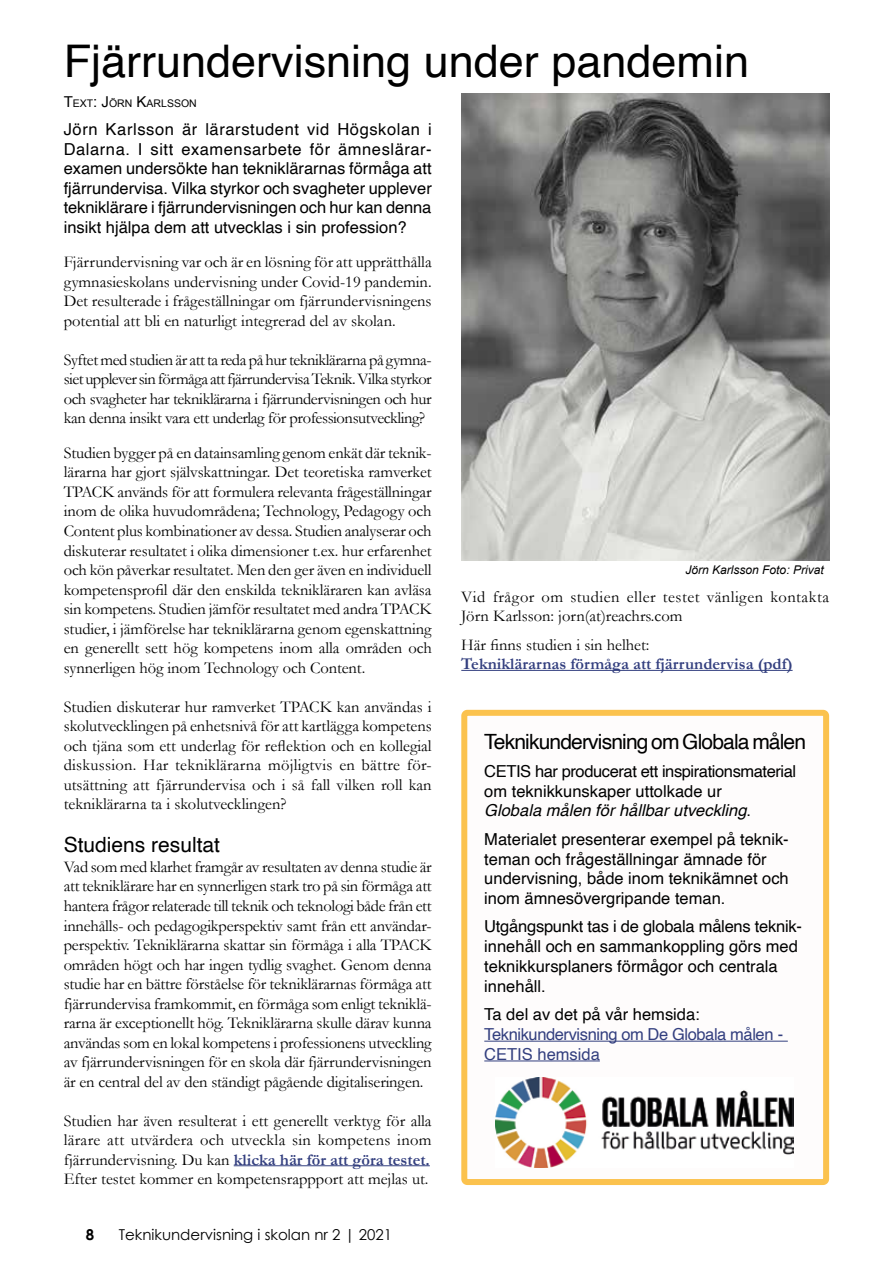
<style>
.page{position:relative;width:893px;height:1263px;background:#fff}
.page>*{position:absolute;margin:0;border:0;box-sizing:border-box;transform-origin:0 0}
.t1{font:45px "Helvetica";color:#000}
.t2{font:21px "Helvetica";letter-spacing:-.04em;color:#000}
.t3{font:21px "Helvetica";color:#000}
.t4{font:16.5px/19.5px "Garamond";color:#000;text-align:justify}
.t5{font:16.5px/19.8px "Helvetica";color:#000}
.t6{font:16.5px/19.8px "Helvetica";letter-spacing:-.025em;color:#000}
.t7{font:16.5px/19.5px "Garamond";letter-spacing:.03em;color:#000}
.t8{font:16.5px/19.8px "Helvetica";letter-spacing:-.025em;color:#333f7f}
.t9{font:700 16.5px "Garamond";color:#333f7f}
.t10{font:15px "Century Gothic";color:#000}
.t11{font:700 15px "Century Gothic";color:#000}
.t12{font:italic 12px "Arial";color:#000}
.t13{font:10.5px "Arial";color:#000}
.s1{font-size:15px}
.s2{font-weight:700;color:#333f7f}
.s3{font-style:italic}
</style>
<div class="page">
<hr style="left:234px;top:1165px;width:196px;height:1px;background:#333f7f">
<hr style="left:461px;top:670px;width:332px;height:1px;background:#333f7f">
<img style="left:461px;top:93px;width:368px;height:467px">
<hr style="left:484px;top:1041px;width:304px;height:1px;background:#333f7f">
<hr style="left:484px;top:1060px;width:116px;height:1px;background:#333f7f">
<div style="left:461px;top:710px;width:368px;height:475px;border:6px solid #fbc24e;border-radius:3px"></div>
<img style="left:495px;top:1077px;width:298px;height:90px">
<h1 class="t1" style="left:64px;top:27px;width:687px">Fjärrundervisning under pandemin</h1>
<p class="t13" style="left:64px;top:97px;width:135px"><span class="s1">T</span>EXT<span class="s1">: J</span>ÖRN <span class="s1">K</span>ARLSSON</p>
<p class="t5" style="left:64px;top:120px;width:370px;text-align:justify">Jörn Karlsson är lärarstudent vid Högskolan i Dalarna. I sitt examensarbete för ämneslärar&shy;examen undersökte han tekniklärarnas förmåga att fjärrundervisa. Vilka styrkor och svagheter upplever tekniklärare i fjärrundervisningen och hur kan denna insikt hjälpa dem att utvecklas i sin profession?</p>
<p class="t4" style="left:64px;top:252px;width:370px">Fjärrundervisning var och är en lösning för att upprätthålla gymnasieskolans undervisning under Covid-19 pandemin.<br>Det resulterade i frågeställningar om fjärrundervisningens potential att bli en naturligt integrerad del av skolan.</p>
<p class="t4" style="left:64px;top:350px;width:369px">Syftet med studien är att ta reda på hur tekniklärarna på gymna&shy;siet upplever sin förmåga att fjärrundervisa Teknik. Vilka styrkor och svagheter har tekniklärarna i fjärrundervisningen och hur kan denna insikt vara ett underlag för professionsutveckling?</p>
<p class="t4" style="left:64px;top:443px;width:370px">Studien bygger på en datainsamling genom enkät där teknik&shy;lärarna har gjort självskattningar. Det teoretiska ramverket TPACK används för att formulera relevanta frågeställningar inom de olika huvudområdena; Technology, Pedagogy och Content plus kombinationer av dessa. Studien analyserar och diskuterar resultatet i olika dimensioner t.ex. hur erfarenhet och kön påverkar resultatet. Men den ger även en individuell kompetensprofil där den enskilda teknikläraren kan avläsa sin kompetens. Studien jämför resultatet med andra TPACK studier, i jämförelse har tekniklärarna genom egenskattning en generellt sett hög kompetens inom alla områden och synnerligen hög inom Technology och Content.</p>
<p class="t4" style="left:64px;top:696px;width:369px">Studien diskuterar hur ramverket TPACK kan användas i skolutvecklingen på enhetsnivå för att kartlägga kompetens och tjäna som ett underlag för reflektion och en kollegial diskussion. Har tekniklärarna möjligtvis en bättre för&shy;utsättning att fjärrundervisa och i så fall vilken roll kan tekniklärarna ta i skolutvecklingen?</p>
<p class="t3" style="left:64px;top:829px;width:158px">Studiens resultat</p>
<p class="t4" style="left:64px;top:857px;width:370px">Vad som med klarhet framgår av resultaten av denna studie är att tekniklärare har en synnerligen stark tro på sin förmåga att hantera frågor relaterade till teknik och teknologi både från ett innehålls- och pedagogikperspektiv samt från ett användar&shy;perspektiv. Tekniklärarna skattar sin förmåga i alla TPACK områden högt och har ingen tydlig svaghet. Genom denna studie har en bättre förståelse för tekniklärarnas förmåga att fjärrundervisa framkommit, en förmåga som enligt tekniklä&shy;rarna är exceptionellt hög. Tekniklärarna skulle därav kunna användas som en lokal kompetens i professionens utveckling av fjärrundervisningen för en skola där fjärrundervisningen är en central del av den ständigt pågående digitaliseringen.</p>
<p class="t4" style="left:64px;top:1110px;width:369px">Studien har även resulterat i ett generellt verktyg för alla lärare att utvärdera och utveckla sin kompetens inom fjärrundervisning. Du kan <span class="s2">klicka här för att göra testet.<br></span>Efter testet kommer en kompetensrappport att mejlas ut.</p>
<p class="t12" style="left:686px;top:562px;width:140px">Jörn Karlsson Foto: Privat</p>
<p class="t7" style="left:461px;top:586px;width:369px">Vid frågor om studien eller testet vänligen kontakta<br>Jörn Karlsson: jorn(at)reachrs.com</p>
<p class="t4" style="left:461px;top:634px;width:190px">Här finns studien i sin helhet:</p>
<p class="t9" style="left:461px;top:653px;width:333px">Tekniklärarnas förmåga att fjärrundervisa (pdf)</p>
<p class="t2" style="left:484px;top:725px;width:323px">Teknikundervisning om Globala målen</p>
<p class="t6" style="left:484px;top:762px;width:313px">CETIS har producerat ett inspirationsmaterial om teknikkunskaper uttolkade ur<br><span class="s3">Globala målen för hållbar utveckling</span>.</p>
<p class="t5" style="left:484px;top:829px;width:306px">Materialet presenterar exempel på teknik&shy;teman och frågeställningar ämnade för undervisning, både inom teknikämnet och inom ämnesövergripande teman.</p>
<p class="t5" style="left:484px;top:917px;width:319px">Utgångspunkt tas i de globala målens teknik&shy;innehåll och en sammankoppling görs med teknikkursplaners förmågor och centrala innehåll.</p>
<p class="t5" style="left:484px;top:1005px;width:217px">Ta del av det på vår hemsida:</p>
<p class="t8" style="left:484px;top:1025px;width:300px">Teknikundervisning om De Globala målen -<br>CETIS hemsida</p>
<p class="t11" style="left:86px;top:1223px;width:10px">8</p>
<p class="t10" style="left:119px;top:1224px;width:275px">Teknikundervisning i skolan nr 2 | 2021</p>
</div>
